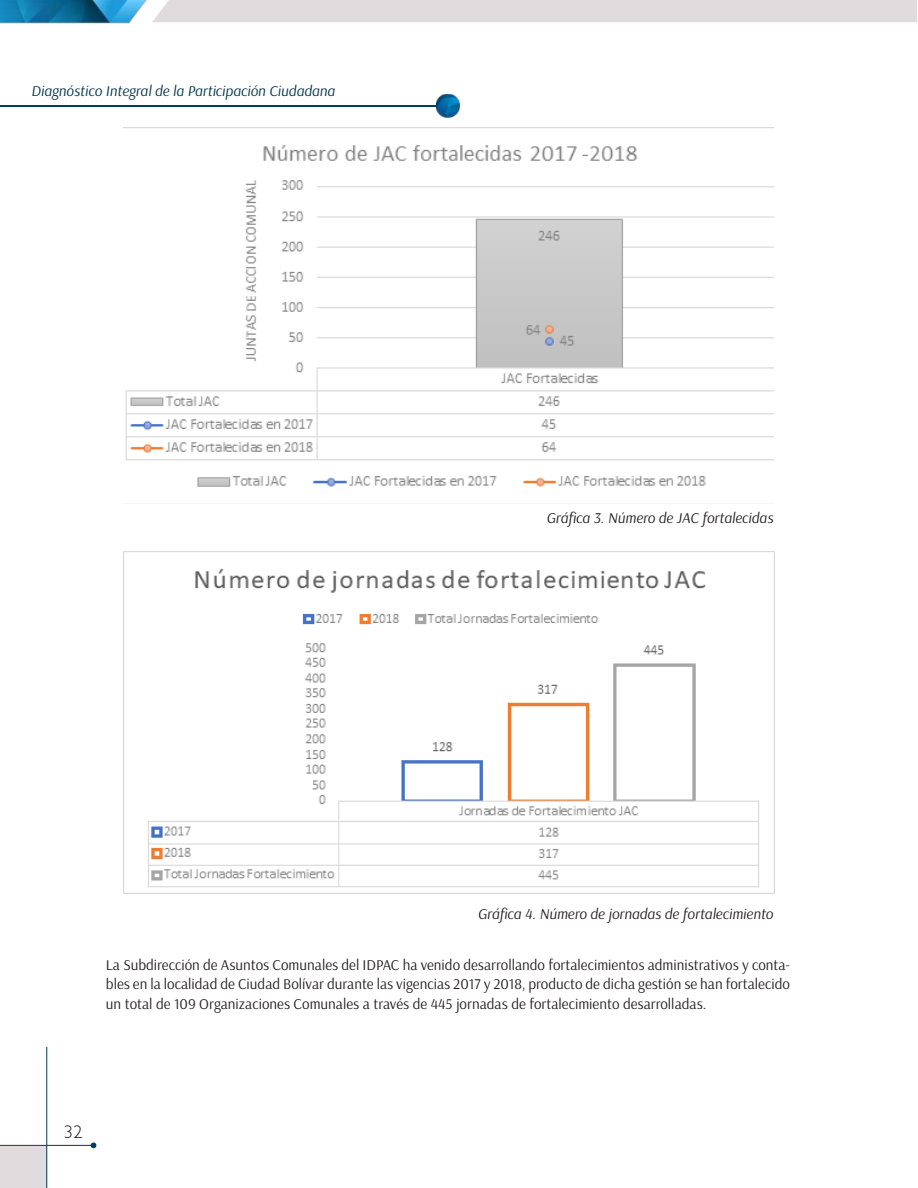
<style>
.page{position:relative;width:918px;height:1188px;background:#fff}
.page>*{position:absolute;margin:0;border:0;box-sizing:border-box;transform-origin:0 0}
.t1{font:300 18px "Humanist 521 BT";color:#231f20}
.t2{font:15px/19.5px "Arsenal";color:#231f20;text-align:justify}
.t3{font:italic 15px "Arsenal";color:#231f20}
.t4{font:italic 15px "Arsenal";color:#003348}
</style>
<div class="page">
<div style="left:0;top:1146px;width:46px;height:42px;background:#e0dcde"></div>
<hr style="left:0;top:1145px;width:94px;height:1px;background:#003857">
<svg style="left:91px;top:1143px;width:5px;height:5px"></svg>
<hr style="left:46px;top:1047px;width:1px;height:141px;background:#003857">
<hr style="left:0;top:105px;width:437px;height:1px;background:#003d66">
<img style="left:436px;top:94px;width:24px;height:24px">
<img style="left:0;top:0;width:147px;height:24px">
<div style="left:152px;top:0;width:765px;height:22px;background:#e0dcde"></div>
<img style="left:125px;top:145px;width:648px;height:342px">
<img style="left:124px;top:552px;width:650px;height:342px">
<p class="t4" style="left:31px;top:82px;width:305px">Diagnóstico Integral de la Participación Ciudadana</p>
<p class="t3" style="left:546px;top:509px;width:228px">Gráfica 3. Número de JAC fortalecidas</p>
<p class="t3" style="left:478px;top:905px;width:297px">Gráfica 4. Número de jornadas de fortalecimiento</p>
<p class="t2" style="left:106px;top:955px;width:686px">La Subdirección de Asuntos Comunales del IDPAC ha venido desarrollando fortalecimientos administrativos y conta&shy;bles en la localidad de Ciudad Bolívar durante las vigencias 2017 y 2018, producto de dicha gestión se han fortalecido un total de 109 Organizaciones Comunales a través de 445 jornadas de fortalecimiento desarrolladas.</p>
<p class="t1" style="left:64px;top:1121px;width:20px">32</p>
</div>
